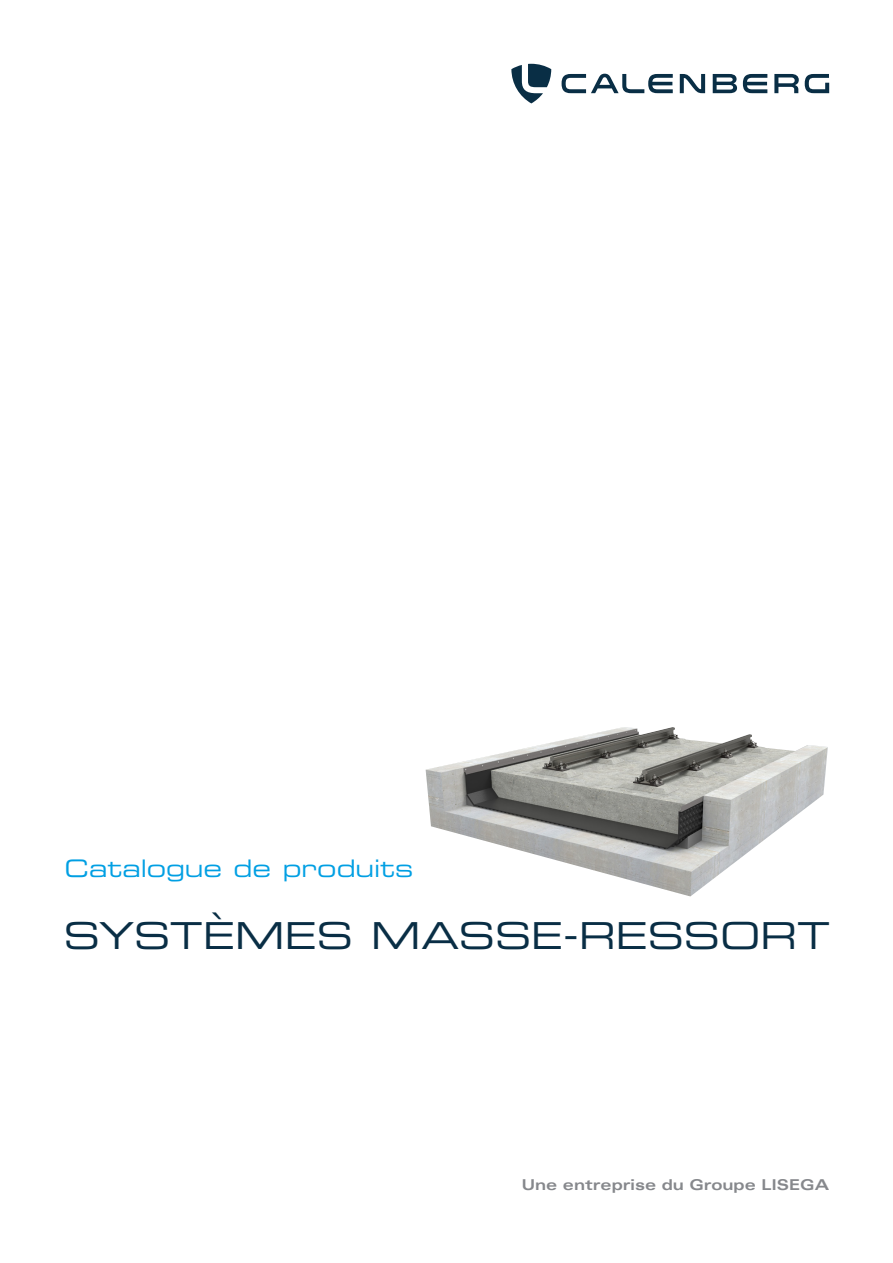
<style>
.page{position:relative;width:893px;height:1263px;background:#fff}
.page>*{position:absolute;margin:0;border:0;box-sizing:border-box;transform-origin:0 0}
.t1{font:37.2px "Eurostile LT Pro Ex 2";color:#092e45}
.t2{font:24px "Eurostile LT Pro Ex 2";color:#009fe3}
.t3{font:700 expanded 15px "Univers LT Pro";color:#86888c}
</style>
<div class="page">
<img style="left:426px;top:727px;width:402px;height:169px">
<svg style="left:562px;top:74px;width:267px;height:19px"></svg>
<svg style="left:511px;top:64px;width:40px;height:39px"></svg>
<h2 class="t2" style="left:65px;top:852px;width:350px">Catalogue de produits</h2>
<h1 class="t1" style="left:64px;top:910px;width:767px">SYSTÈMES MASSE-RESSORT</h1>
<p class="t3" style="left:522px;top:1176px;width:309px">Une entreprise du Groupe LISEGA</p>
</div>
